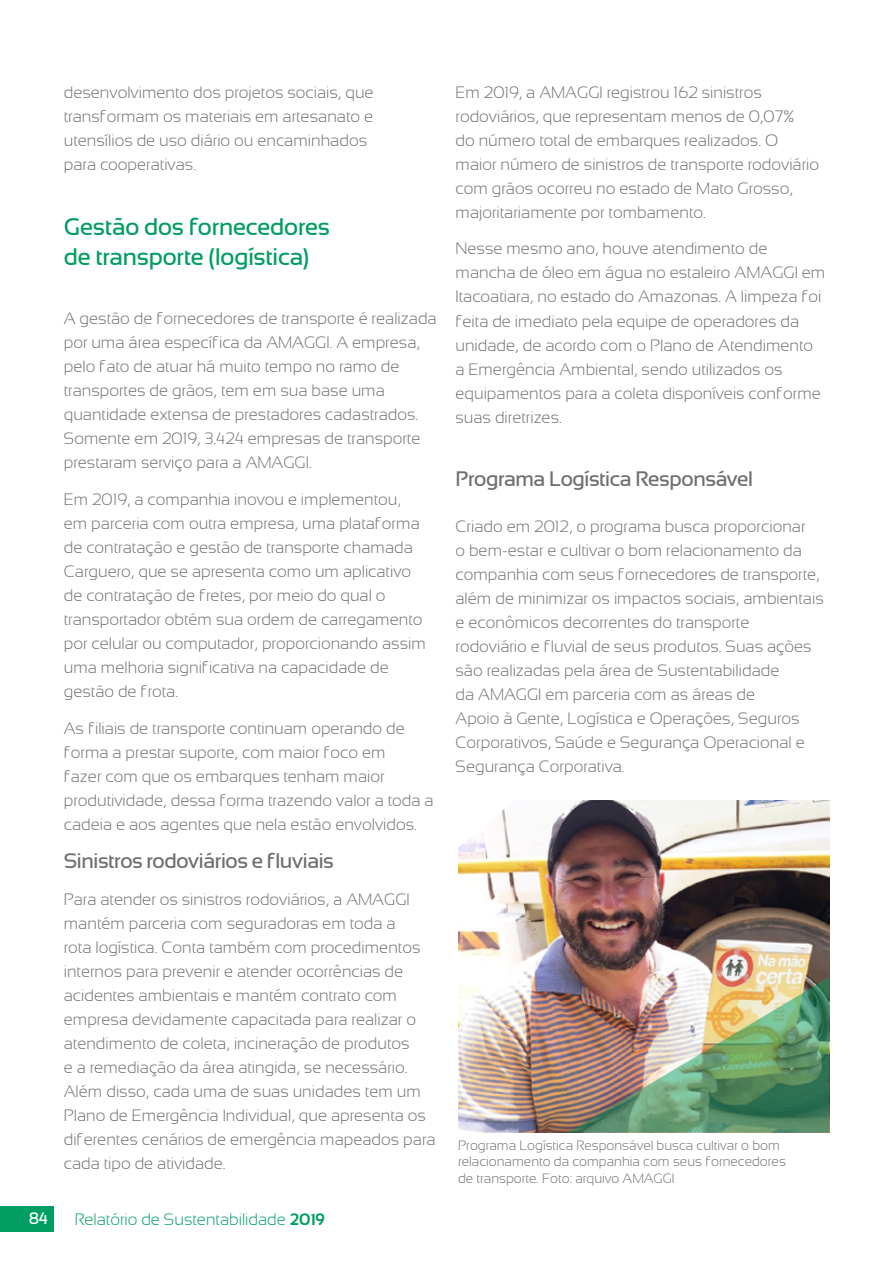
<style>
.page{position:relative;width:893px;height:1263px;background:#fff}
.page>*{position:absolute;margin:0;border:0;box-sizing:border-box;transform-origin:0 0}
.t1{font:600 24px/30px "Sansation AMAGGI";letter-spacing:-.005em;color:#009e62}
.t2{font:600 21px "Sansation AMAGGI";letter-spacing:-.02em;color:#6d6e71}
.t3{font:300 16.5px/24px "Sansation AMAGGI";color:#6d6e71}
.t4{font:300 16.5px "Sansation AMAGGI";color:#009e62}
.t5{font:600 16.5px "Sansation AMAGGI";color:#fff}
.t6{font:300 13.5px/16.5px "Sansation AMAGGI";color:#6d6e71}
.s1{font-weight:700}
</style>
<div class="page">
<div style="left:0;top:1206px;width:53px;height:26px;background:#009e62"></div>
<img style="left:458px;top:801px;width:371px;height:331px">
<img style="left:568px;top:977px;width:261px;height:155px">
<svg style="left:458px;top:801px;width:68px;height:54px"></svg>
<p class="t3" style="left:64px;top:80px;width:311px">desenvolvimento dos projetos sociais, que transformam os materiais em artesanato e utensílios de uso diário ou encaminhados para cooperativas.</p>
<h1 class="t1" style="left:64px;top:212px;width:268px">Gestão dos fornecedores de transporte (logística)</h1>
<p class="t3" style="left:64px;top:306px;width:374px">A gestão de fornecedores de transporte é realizada por uma área específica da AMAGGI. A empresa, pelo fato de atuar há muito tempo no ramo de transportes de grãos, tem em sua base uma quantidade extensa de prestadores cadastrados.<br>Somente em 2019, 3.424 empresas de transporte prestaram serviço para a AMAGGI.</p>
<p class="t3" style="left:64px;top:487px;width:364px">Em 2019, a companhia inovou e implementou, em parceria com outra empresa, uma plataforma de contratação e gestão de transporte chamada Carguero, que se apresenta como um aplicativo de contratação de fretes, por meio do qual o transportador obtém sua ordem de carregamento por celular ou computador, proporcionando assim uma melhoria significativa na capacidade de gestão de frota.</p>
<p class="t3" style="left:64px;top:716px;width:371px">As filiais de transporte continuam operando de forma a prestar suporte, com maior foco em<br>fazer com que os embarques tenham maior produtividade, dessa forma trazendo valor a toda a cadeia e aos agentes que nela estão envolvidos.</p>
<p class="t2" style="left:64px;top:849px;width:272px">Sinistros rodoviários e fluviais</p>
<p class="t3" style="left:64px;top:887px;width:373px">Para atender os sinistros rodoviários, a AMAGGI mantém parceria com seguradoras em toda a<br>rota logística. Conta também com procedimentos internos para prevenir e atender ocorrências de acidentes ambientais e mantém contrato com empresa devidamente capacitada para realizar o atendimento de coleta, incineração de produtos<br>e a remediação da área atingida, se necessário.<br>Além disso, cada uma de suas unidades tem um Plano de Emergência Individual, que apresenta os diferentes cenários de emergência mapeados para cada tipo de atividade.</p>
<p class="t5" style="left:29px;top:1209px;width:21px">84</p>
<p class="t4" style="left:75px;top:1210px;width:252px">Relatório de Sustentabilidade <span class="s1">2019</span></p>
<p class="t3" style="left:455px;top:80px;width:365px">Em 2019, a AMAGGI registrou 162 sinistros rodoviários, que representam menos de 0,07%<br>do número total de embarques realizados. O maior número de sinistros de transporte rodoviário com grãos ocorreu no estado de Mato Grosso, majoritariamente por tombamento.</p>
<p class="t3" style="left:455px;top:237px;width:371px">Nesse mesmo ano, houve atendimento de mancha de óleo em água no estaleiro AMAGGI em Itacoatiara, no estado do Amazonas. A limpeza foi feita de imediato pela equipe de operadores da unidade, de acordo com o Plano de Atendimento a Emergência Ambiental, sendo utilizados os equipamentos para a coleta disponíveis conforme suas diretrizes.</p>
<p class="t2" style="left:455px;top:468px;width:299px">Programa Logística Responsável</p>
<p class="t3" style="left:455px;top:514px;width:370px">Criado em 2012, o programa busca proporcionar<br>o bem-estar e cultivar o bom relacionamento da companhia com seus fornecedores de transporte, além de minimizar os impactos sociais, ambientais e econômicos decorrentes do transporte rodoviário e fluvial de seus produtos. Suas ações são realizadas pela área de Sustentabilidade<br>da AMAGGI em parceria com as áreas de<br>Apoio à Gente, Logística e Operações, Seguros Corporativos, Saúde e Segurança Operacional e Segurança Corporativa.</p>
<p class="t6" style="left:458px;top:1137px;width:329px">Programa Logística Responsável busca cultivar o bom relacionamento da companhia com seus fornecedores de transporte. Foto: arquivo AMAGGI</p>
</div>
